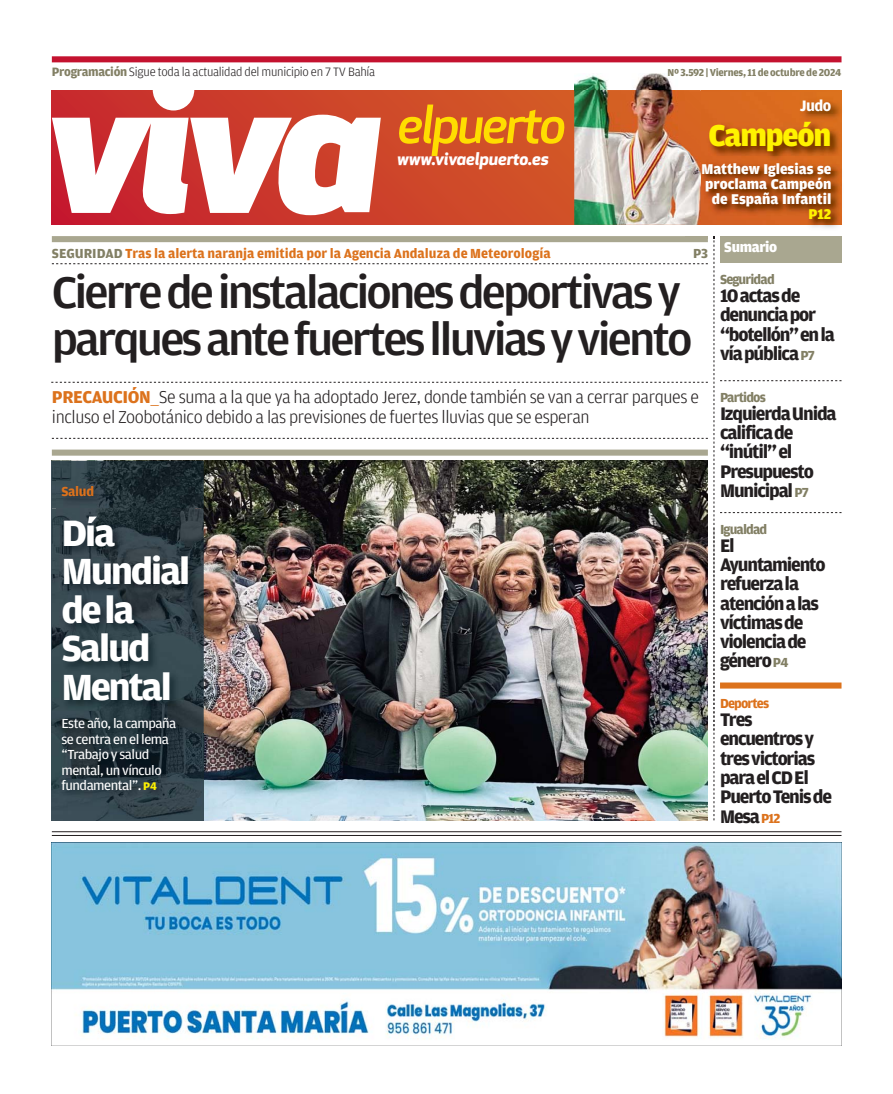
<style>
.page{position:relative;width:893px;height:1094px;background:#fff}
.page>*{position:absolute;margin:0;border:0;box-sizing:border-box;transform-origin:0 0}
.t1{font:italic 500 51.45px "Apex New";letter-spacing:-.045em;color:#fd0}
.t2{font:500 47.1px/47.1px "Amplitude";letter-spacing:-.06em;color:#231f20;scale:1.05 1}
.t3{font:700 38.55px/38.5px "Amplitude";letter-spacing:-.06em;color:#fff;scale:1.05 1}
.t4{font:900 32.1px "Amplitude";letter-spacing:-.035em;color:#fff200}
.t5{font:700 19.35px/19.4px "Amplitude";letter-spacing:-.06em;color:#231f20}
.t6{font:300 18.15px/20.4px "Amplitude";letter-spacing:-.02em;color:#231f20}
.t7{font:italic 700 17.1px "Apex New";letter-spacing:-.005em;color:#fff}
.t8{font:700 16.05px "Amplitude";color:#fff}
.t9{font:900 15px/15px "Amplitude";color:#fff;text-align:right}
.t10{font:900 15px "Amplitude";letter-spacing:-.025em;color:#fff}
.t11{font:900 15px "Amplitude";color:#fff200}
.t12{font:13.95px/15.5px "Amplitude";letter-spacing:-.035em;color:#fff;scale:1.05 1}
.t13{font:700 13.95px "Amplitude";color:#dc721c}
.t14{font:700 13.95px "Amplitude";letter-spacing:-.06em;color:#827f64}
.t15{font:700 13.95px "Amplitude";letter-spacing:-.06em;color:#dc721c}
.t16{font:300 12.9px "Amplitude";letter-spacing:-.02em;color:#231f20}
.t17{font:700 10.65px "Amplitude";letter-spacing:-.025em;color:#827f64}
.s1{font-weight:700;color:#827f64}
.s2{color:#827f64}
.s3{font-size:13.95px;color:#827f64}
.s4{font-weight:700;color:#dc721c}
.s5{color:#dc721c}
.s6{font-weight:700;font-size:11.85px;color:#fff200}
.s7{font-size:13.95px;color:#dc721c}
</style>
<div class="page">
<svg style="left:52px;top:90px;width:789px;height:135px;background:#cf4a28"></svg>
<img style="left:574px;top:74px;width:126px;height:151px">
<div style="left:52px;top:56px;width:789px;height:6px;background:#c4122f"></div>
<div style="left:720px;top:236px;width:121px;height:26px;background:#a9a790"></div>
<div style="left:52px;top:236px;width:655px;height:6px;background:#a9a790"></div>
<svg style="left:52px;top:263px;width:655px;height:1px"></svg>
<svg style="left:52px;top:90px;width:329px;height:125px"></svg>
<img style="left:685px;top:92px;width:157px;height:22px">
<img style="left:841px;top:131px;width:1px;height:25px">
<img style="left:679px;top:114px;width:163px;height:17px">
<img style="left:679px;top:131px;width:162px;height:25px">
<img style="left:679px;top:156px;width:6px;height:14px">
<hr style="left:52px;top:831px;width:789px;height:1px;background:#231f20">
<hr style="left:52px;top:835px;width:789px;height:1px;background:#231f20">
<img style="left:52px;top:842px;width:789px;height:197px">
<img style="left:204px;top:461px;width:503px;height:359px">
<div style="left:720px;top:682px;width:121px;height:6px;background:#dc721c"></div>
<svg style="left:720px;top:512px;width:121px;height:1px"></svg>
<svg style="left:52px;top:438px;width:655px;height:1px"></svg>
<svg style="left:51px;top:382px;width:656px;height:1px"></svg>
<img style="left:685px;top:156px;width:157px;height:83px">
<img style="left:685px;top:170px;width:156px;height:55px">
<img style="left:720px;top:236px;width:121px;height:3px">
<img style="left:685px;top:236px;width:22px;height:3px">
<svg style="left:713px;top:236px;width:1px;height:584px"></svg>
<div style="left:52px;top:449px;width:655px;height:6px;background:#a9a790"></div>
<img style="left:202px;top:732px;width:2px;height:88px">
<img style="left:52px;top:461px;width:152px;height:47px">
<img style="left:51px;top:508px;width:195px;height:224px">
<img style="left:52px;top:508px;width:1px;height:203px">
<img style="left:51px;top:732px;width:1px;height:89px">
<img style="left:52px;top:711px;width:150px;height:110px">
<img style="left:52px;top:732px;width:1px;height:88px">
<svg style="left:51px;top:711px;width:2px;height:21px"></svg>
<img style="left:56px;top:479px;width:138px;height:41px">
<img style="left:64px;top:516px;width:51px;height:4px">
<svg style="left:720px;top:380px;width:121px;height:1px"></svg>
<p class="t16" style="left:52px;top:66px;width:325px"><span class="s1">Programación</span> Sigue toda la actualidad del municipio en 7 TV Bahía</p>
<p class="t17" style="left:667px;top:68px;width:175px">Nº 3.592 | Viernes, 11 de octubre de 2024</p>
<h1 class="t1" style="left:397px;top:95px;width:170px">elpuerto</h1>
<p class="t7" style="left:397px;top:149px;width:153px">www.vivaelpuerto.es</p>
<p class="t8" style="left:800px;top:99px;width:33px">Judo</p>
<h3 class="t4" style="left:708px;top:123px;width:125px">Campeón</h3>
<p class="t9" style="left:701px;top:162px;width:131px">Matthew Iglesias se proclama Campeón de España Infantil</p>
<p class="t11" style="left:808px;top:208px;width:25px">P12</p>
<p class="t13" style="left:52px;top:247px;width:500px"><span class="s2">SEGURIDAD</span> Tras la alerta naranja emitida por la Agencia Andaluza de Meteorología</p>
<p class="t14" style="left:693px;top:247px;width:16px">P3</p>
<p class="t10" style="left:724px;top:242px;width:54px">Sumario</p>
<h2 class="t2" style="left:52px;top:271px;width:611px">Cierre de instalaciones deportivas y parques ante fuertes lluvias y viento</h2>
<p class="t14" style="left:720px;top:274px;width:56px">Seguridad</p>
<p class="t5" style="left:720px;top:287px;width:116px">10 actas de denuncia por “botellón” en la vía pública <span class="s3">P7</span></p>
<p class="t6" style="left:52px;top:387px;width:648px"><span class="s4">PRECAUCIÓN</span><span class="s5">__</span>Se suma a la que ya ha adoptado Jerez, donde también se van a cerrar parques e incluso el Zoobotánico debido a las previsiones de fuertes lluvias que se esperan</p>
<p class="t13" style="left:61px;top:485px;width:34px">Salud</p>
<h3 class="t3" style="left:61px;top:516px;width:125px">Día<br>Mundial de la<br>Salud<br>Mental</h3>
<p class="t12" style="left:61px;top:716px;width:111px">Este año, la campaña se centra en el lema “Trabajo y salud mental, un vínculo fundamental”. <span class="s6">P4</span></p>
<p class="t14" style="left:720px;top:391px;width:47px">Partidos</p>
<p class="t5" style="left:720px;top:405px;width:118px">Izquierda Unida califica de “inútil” el<br>Presupuesto<br>Municipal <span class="s3">P7</span></p>
<p class="t14" style="left:720px;top:523px;width:49px">Igualdad</p>
<p class="t5" style="left:720px;top:537px;width:107px">El<br>Ayuntamiento refuerza la atención a las víctimas de violencia de género <span class="s3">P4</span></p>
<p class="t15" style="left:720px;top:698px;width:51px">Deportes</p>
<p class="t5" style="left:720px;top:711px;width:114px">Tres encuentros y tres victorias para el CD El<br>Puerto Tenis de<br>Mesa <span class="s7">P12</span></p>
</div>
